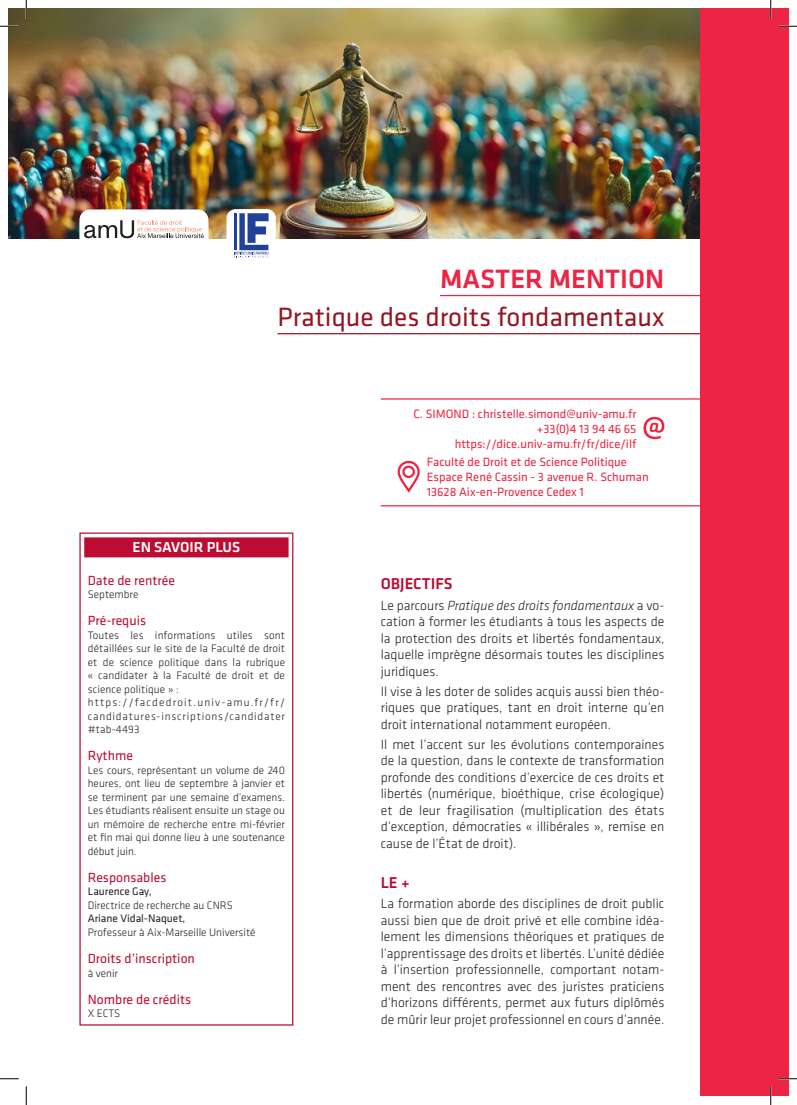
<style>
.page{position:relative;width:797px;height:1105px;background:#fff}
.page>*{position:absolute;margin:0;border:0;box-sizing:border-box;transform-origin:0 0}
.Parcours{font:27.5px "Klavika Basic";color:#941625}
.Master{font:500 27.5px "Klavika Basic";color:#ed2443}
.TItre_de_rubrique{font:500 16.25px "Klavika Basic";color:#bd0c32}
.Titre_en_savoir_plus{font:500 15px "Klavika Basic";color:#fff}
.Texte_11-justifié{font:300 13.75px/16.5px "Klavika Basic";color:#231f20;text-align:justify}
.sous_titre_en_savoir_plus{font:13.75px "Klavika Basic";color:#bd0c32}
.adresse{font:12.5px/15px "Klavika Basic";color:#ed2443}
.Texte_info_-9-aligné_gauche{font:300 11.25px/13.5px "Klavika Basic";color:#231f20;text-align:justify}
.Texte_info_-9-aligné_gauche-2{font:11.25px "Klavika Basic";color:#231f20}
.s1{font-style:italic}
</style>
<div class="page">
<img style="left:9px;top:9px;width:690px;height:230px">
<hr style="left:440px;top:295px;width:313px;height:1px;background:#ed2443">
<hr style="left:277px;top:333px;width:476px;height:1px;background:#941625">
<div style="left:84px;top:537px;width:204px;height:20px;background:#bd0c32"></div>
<div style="left:79px;top:532px;width:214px;height:493px;border:1px solid #bd0c32"></div>
<div style="left:699px;top:9px;width:89px;height:1087px;background:#ed2443"></div>
<svg style="left:79px;top:209px;width:129px;height:30px"></svg>
<svg style="left:226px;top:209px;width:50px;height:49px"></svg>
<div style="left:380px;top:398px;width:337px;height:108px;border:1px solid #ed2443"></div>
<svg style="left:397px;top:461px;width:23px;height:32px"></svg>
<svg style="left:643px;top:417px;width:21px;height:22px"></svg>
<svg style="left:0;top:25px;width:19px;height:2px"></svg>
<svg style="left:778px;top:25px;width:19px;height:2px"></svg>
<svg style="left:0;top:1078px;width:19px;height:1px"></svg>
<svg style="left:778px;top:1078px;width:19px;height:1px"></svg>
<svg style="left:25px;top:0;width:2px;height:19px"></svg>
<svg style="left:25px;top:1086px;width:2px;height:19px"></svg>
<svg style="left:770px;top:0;width:1px;height:19px"></svg>
<svg style="left:770px;top:1086px;width:1px;height:19px"></svg>
<p class="Master" style="left:440px;top:260px;width:226px">MASTER MENTION</p>
<p class="Parcours" style="left:277px;top:299px;width:388px">Pratique des droits fondamentaux</p>
<p class="adresse" style="left:413px;top:406px;width:224px">C. SIMOND : christelle.simond@univ-amu.fr</p>
<p class="adresse" style="left:537px;top:421px;width:101px">+33(0)4 13 94 46 65</p>
<p class="adresse" style="left:454px;top:436px;width:183px">https://dice.univ-amu.fr/fr/dice/ilf</p>
<p class="Titre_en_savoir_plus" style="left:133px;top:537px;width:109px">EN SAVOIR PLUS</p>
<p class="sous_titre_en_savoir_plus" style="left:88px;top:571px;width:89px">Date de rentrée</p>
<p class="Texte_info_-9-aligné_gauche" style="left:88px;top:587px;width:52px">Septembre</p>
<p class="sous_titre_en_savoir_plus" style="left:88px;top:612px;width:60px">Pré-requis</p>
<p class="Texte_info_-9-aligné_gauche" style="left:88px;top:628px;width:199px">Toutes les informations utiles sont détaillées sur le site de la Faculté de droit et de science politique dans la rubrique « candidater à la Faculté de droit et de science politique » :</p>
<p class="Texte_info_-9-aligné_gauche" style="left:88px;top:696px;width:199px">https://facdedroit.univ-amu.fr/fr/ candidatures-inscriptions/candidater #tab-4493</p>
<p class="sous_titre_en_savoir_plus" style="left:88px;top:747px;width:47px">Rythme</p>
<p class="Texte_info_-9-aligné_gauche" style="left:88px;top:763px;width:199px">Les cours, représentant un volume de 240 heures, ont lieu de septembre à janvier et se terminent par une semaine d’examens.<br>Les étudiants réalisent ensuite un stage ou un mémoire de recherche entre mi-février et fin mai qui donne lieu à une soutenance début juin.</p>
<p class="sous_titre_en_savoir_plus" style="left:88px;top:868px;width:80px">Responsables</p>
<p class="Texte_info_-9-aligné_gauche-2" style="left:88px;top:884px;width:65px">Laurence Gay,</p>
<p class="Texte_info_-9-aligné_gauche" style="left:88px;top:898px;width:147px">Directrice de recherche au CNRS</p>
<p class="Texte_info_-9-aligné_gauche-2" style="left:88px;top:911px;width:99px">Ariane Vidal-Naquet,</p>
<p class="Texte_info_-9-aligné_gauche" style="left:88px;top:925px;width:169px">Professeur à Aix-Marseille Université</p>
<p class="sous_titre_en_savoir_plus" style="left:88px;top:949px;width:109px">Droits d’inscription</p>
<p class="Texte_info_-9-aligné_gauche" style="left:88px;top:966px;width:32px">à venir</p>
<p class="sous_titre_en_savoir_plus" style="left:88px;top:990px;width:105px">Nombre de crédits</p>
<p class="Texte_info_-9-aligné_gauche" style="left:88px;top:1007px;width:34px">X ECTS</p>
<p class="adresse" style="left:427px;top:454px;width:223px">Faculté de Droit et de Science Politique<br>Espace René Cassin - 3 avenue R. Schuman<br>13628 Aix-en-Provence Cedex 1</p>
<p class="TItre_de_rubrique" style="left:381px;top:573px;width:73px">OBJECTIFS</p>
<p class="Texte_11-justifié" style="left:381px;top:597px;width:285px">Le parcours <span class="s1">Pratique des droits fondamentaux</span> a vo&shy;cation à former les étudiants à tous les aspects de la protection des droits et libertés fondamentaux, laquelle imprègne désormais toutes les disciplines juridiques.</p>
<p class="Texte_11-justifié" style="left:381px;top:683px;width:285px">Il vise à les doter de solides acquis aussi bien théo&shy;riques que pratiques, tant en droit interne qu’en droit international notamment européen.</p>
<p class="Texte_11-justifié" style="left:381px;top:736px;width:285px">Il met l’accent sur les évolutions contemporaines de la question, dans le contexte de transformation profonde des conditions d’exercice de ces droits et libertés (numérique, bioéthique, crise écologique) et de leur fragilisation (multiplication des états d’exception, démocraties « illibérales », remise en cause de l’État de droit).</p>
<p class="TItre_de_rubrique" style="left:381px;top:872px;width:30px">LE +</p>
<p class="Texte_11-justifié" style="left:381px;top:895px;width:285px">La formation aborde des disciplines de droit public aussi bien que de droit privé et elle combine idéa&shy;lement les dimensions théoriques et pratiques de l’apprentissage des droits et libertés. L’unité dédiée à l’insertion professionnelle, comportant notam&shy;ment des rencontres avec des juristes praticiens d’horizons différents, permet aux futurs diplômés de mûrir leur projet professionnel en cours d’année.</p>
</div>
